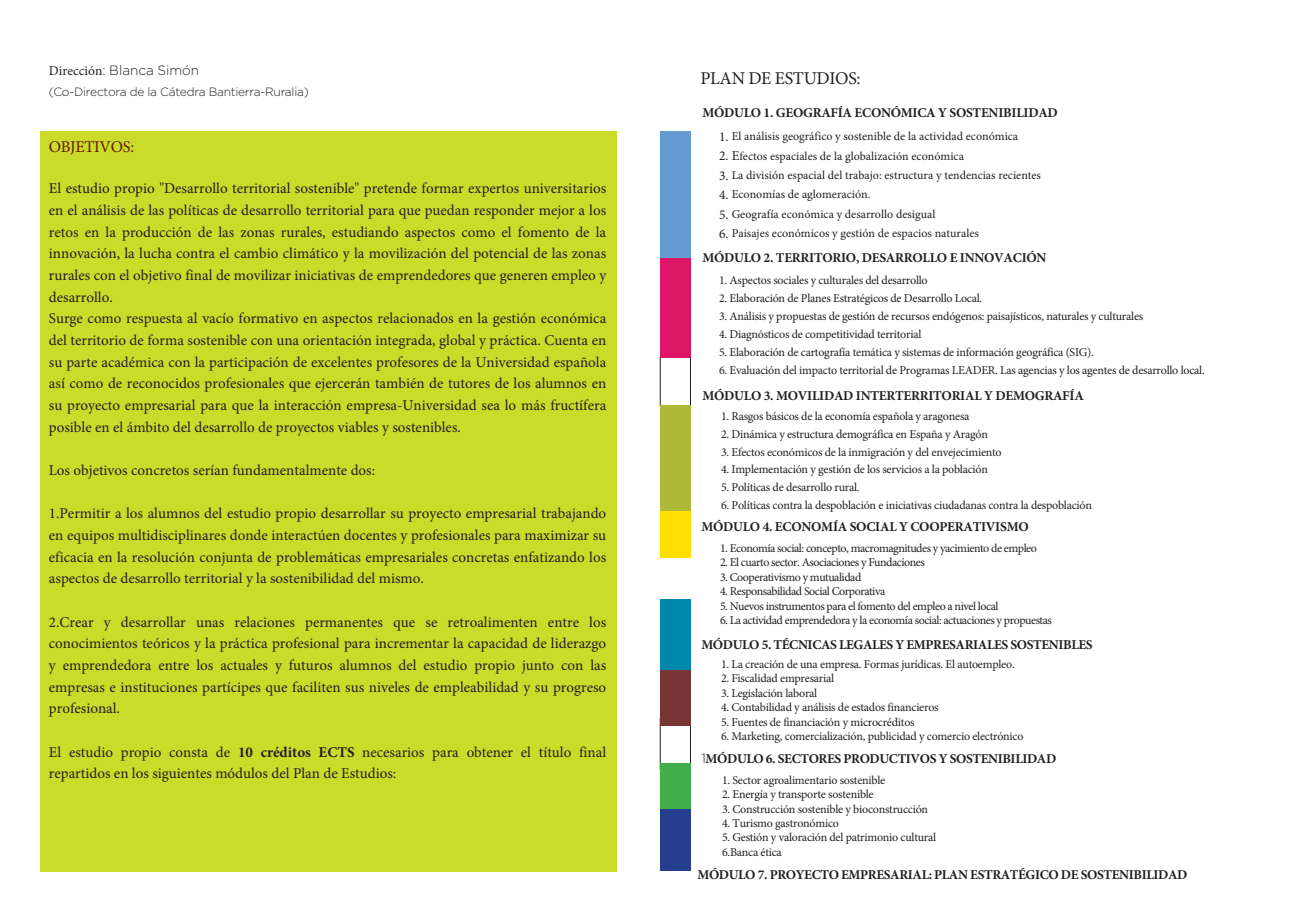
<style>
.page{position:relative;width:1289px;height:919px;background:#fff}
.page>*{position:absolute;margin:0;border:0;box-sizing:border-box;transform-origin:0 0}
.t1{font:18px "Minion Pro";letter-spacing:-.02em;color:#231f20}
.t2{font:16.5px "Minion Pro";letter-spacing:-.02em;color:#641a00}
.t3{font:15px/21.6px "Minion Pro";color:#231f20}
.t4{font:700 13.5px "Minion Pro";letter-spacing:-.02em;color:#231f20}
.t5{font:300 13.5px "Gotham";color:#231f20}
.t6{font:12px/14.4px "Minion Pro";letter-spacing:-.02em;color:#231f20}
.t7{font:12px "Minion Pro";letter-spacing:-.04em;color:#231f20}
.t8{font:12px "Minion Pro";color:#231f20}
.t9{font:300 12px "Gotham";letter-spacing:-.02em;color:#231f20}
.s1{font-family:"Minion Pro";font-weight:400}
.s2{font-weight:700}
.s3{font-size:13.5px}
.s4{font-family:"Gotham";font-weight:300}
</style>
<div class="page">
<div style="left:40px;top:131px;width:577px;height:740px;background:#cadb2a"></div>
<div style="left:660px;top:510px;width:30px;height:48px;background:#ffdf01"></div>
<div style="left:660px;top:599px;width:30px;height:72px;background:#0088ac"></div>
<div style="left:660px;top:670px;width:30px;height:55px;background:#773536"></div>
<div style="left:660px;top:763px;width:30px;height:47px;background:#40ae49"></div>
<div style="left:660px;top:809px;width:30px;height:61px;background:#253f8e"></div>
<div style="left:660px;top:131px;width:30px;height:128px;background:#649bd2"></div>
<div style="left:660px;top:258px;width:30px;height:99px;background:#dd1665"></div>
<div style="left:660px;top:405px;width:30px;height:105px;background:#aeb937"></div>
<p class="t5" style="left:49px;top:63px;width:152px"><span class="s1">Dirección</span>: Blanca Simón</p>
<p class="t9" style="left:49px;top:85px;width:261px">(Co-Directora de la Cátedra Bantierra-Ruralia)</p>
<p class="t2" style="left:49px;top:136px;width:87px">OBJETIVOS:</p>
<p class="t3" style="left:49px;top:178px;width:559px">El estudio propio "Desarrollo territorial sostenible" pretende formar expertos universitarios en el análisis de las políticas de desarrollo territorial para que puedan responder mejor a los retos en la producción de las zonas rurales, estudiando aspectos como el fomento de la innovación, la lucha contra el cambio climático y la movilización del potencial de las zonas rurales con el objetivo final de movilizar iniciativas de emprendedores que generen empleo y desarrollo.<br>Surge como respuesta al vacío formativo en aspectos relacionados en la gestión económica del territorio de forma sostenible con una orientación integrada, global y práctica. Cuenta en su parte académica con la participación de excelentes profesores de la Universidad española así como de reconocidos profesionales que ejercerán también de tutores de los alumnos en su proyecto empresarial para que la interacción empresa-Universidad sea lo más fructífera posible en el ámbito del desarrollo de proyectos viables y sostenibles.</p>
<p class="t3" style="left:49px;top:459px;width:328px">Los objetivos concretos serían fundamentalmente dos:</p>
<p class="t3" style="left:49px;top:502px;width:559px;text-align:justify">1.Permitir a los alumnos del estudio propio desarrollar su proyecto empresarial trabajando en equipos multidisciplinares donde interactúen docentes y profesionales para maximizar su eficacia en la resolución conjunta de problemáticas empresariales concretas enfatizando los aspectos de desarrollo territorial y la sostenibilidad del mismo.</p>
<p class="t3" style="left:49px;top:611px;width:559px;text-align:justify">2.Crear y desarrollar unas relaciones permanentes que se retroalimenten entre los conocimientos teóricos y la práctica profesional para incrementar la capacidad de liderazgo y emprendedora entre los actuales y futuros alumnos del estudio propio junto con las empresas e instituciones partícipes que faciliten sus niveles de empleabilidad y su progreso profesional.</p>
<p class="t3" style="left:49px;top:741px;width:559px">El estudio propio consta de <span class="s2">10 créditos ECTS</span> necesarios para obtener el título final repartidos en los siguientes módulos del Plan de Estudios:</p>
<p class="t1" style="left:700px;top:66px;width:162px">PLAN DE ESTUDIOS:</p>
<p class="t4" style="left:702px;top:103px;width:357px">MÓDULO 1. GEOGRAFÍA ECONÓMICA Y SOSTENIBILIDAD</p>
<p class="t8" style="left:719px;top:128px;width:301px"><span class="s3">1.</span> El análisis geográfico y sostenible de la actividad económica</p>
<p class="t8" style="left:719px;top:148px;width:246px"><span class="s3">2. E</span>fectos espaciales de la globalización económica</p>
<p class="t8" style="left:719px;top:167px;width:323px"><span class="s3">3.</span> La división espacial del trabajo: estructura y tendencias recientes</p>
<p class="t8" style="left:719px;top:186px;width:153px"><span class="s3">4.</span> Economías de aglomeración.</p>
<p class="t8" style="left:719px;top:206px;width:218px"><span class="s3">5.</span> Geografía económica y desarrollo desigual</p>
<p class="t8" style="left:719px;top:225px;width:261px"><span class="s3">6.</span> Paisajes económicos y gestión de espacios naturales</p>
<p class="t4" style="left:702px;top:248px;width:346px">MÓDULO 2. TERRITORIO, DESARROLLO E INNOVACIÓN</p>
<p class="t6" style="left:719px;top:272px;width:210px">1. Aspectos sociales y culturales del desarrollo</p>
<p class="t6" style="left:719px;top:291px;width:265px">2. Elaboración de Planes Estratégicos de Desarrollo Local.</p>
<p class="t6" style="left:719px;top:309px;width:425px">3. Análisis y propuestas de gestión de recursos endógenos: paisajísticos, naturales y culturales</p>
<p class="t6" style="left:719px;top:327px;width:204px">4. Diagnósticos de competitividad territorial</p>
<p class="t6" style="left:719px;top:345px;width:376px">5. Elaboración de cartografía temática y sistemas de información geográfica (SIG).</p>
<p class="t6" style="left:719px;top:363px;width:487px">6. Evaluación del impacto territorial de Programas LEADER. Las agencias y los agentes de desarrollo local.</p>
<p class="t4" style="left:702px;top:386px;width:383px">MÓDULO 3. MOVILIDAD INTERTERRITORIAL Y DEMOGRAFÍA</p>
<p class="t6" style="left:721px;top:409px;width:250px">1. Rasgos básicos de la economía española y aragonesa</p>
<p class="t6" style="left:721px;top:426px;width:268px">2. Dinámica y estructura demográfica en España y Aragón</p>
<p class="t6" style="left:721px;top:444px;width:282px">3. Efectos económicos de la inmigración y del envejecimiento</p>
<p class="t6" style="left:721px;top:462px;width:268px">4. Implementación y gestión de los servicios a la población</p>
<p class="t6" style="left:721px;top:480px;width:140px">5. Políticas de desarrollo rural.</p>
<p class="t6" style="left:721px;top:498px;width:372px">6. Políticas contra la despoblación e iniciativas ciudadanas contra la despoblación</p>
<p class="t4" style="left:701px;top:517px;width:329px">MÓDULO 4. ECONOMÍA SOCIAL Y COOPERATIVISMO</p>
<p class="t7" style="left:720px;top:540px;width:318px">1. Economía social: concepto, macromagnitudes y yacimiento de empleo</p>
<p class="t7" style="left:720px;top:554px;width:206px">2. El cuarto sector. Asociaciones y Fundaciones</p>
<p class="t7" style="left:720px;top:568px;width:143px">3. Cooperativismo y mutualidad</p>
<p class="t7" style="left:720px;top:583px;width:167px">4. Responsabilidad Social Corporativa</p>
<p class="t7" style="left:720px;top:597px;width:280px">5. Nuevos instrumentos para el fomento del empleo a nivel local</p>
<p class="t7" style="left:720px;top:612px;width:333px">6. La actividad emprendedora y la economía social: actuaciones y propuestas</p>
<p class="t4" style="left:701px;top:635px;width:393px">MÓDULO 5. TÉCNICAS LEGALES Y EMPRESARIALES SOSTENIBLES</p>
<p class="t6" style="left:721px;top:657px;width:295px">1. La creación de una empresa. Formas jurídicas. El autoempleo.</p>
<p class="t6" style="left:721px;top:671px;width:115px">2. Fiscalidad empresarial</p>
<p class="t6" style="left:721px;top:685px;width:98px">3. Legislación laboral</p>
<p class="t6" style="left:721px;top:700px;width:219px">4. Contabilidad y análisis de estados financieros</p>
<p class="t6" style="left:721px;top:714px;width:195px">5. Fuentes de financiación y microcréditos</p>
<p class="t6" style="left:721px;top:729px;width:304px">6. Marketing, comercialización, publicidad y comercio electrónico</p>
<p class="t4" style="left:701px;top:749px;width:356px"><span class="s4">1</span>MÓDULO 6. SECTORES PRODUCTIVOS Y SOSTENIBILIDAD</p>
<p class="t6" style="left:722px;top:772px;width:165px">1. Sector agroalimentario sostenible</p>
<p class="t6" style="left:722px;top:787px;width:153px">2. Energía y transporte sostenible</p>
<p class="t6" style="left:722px;top:801px;width:208px">3. Construcción sostenible y bioconstrucción</p>
<p class="t6" style="left:722px;top:815px;width:118px">4. Turismo gastronómico</p>
<p class="t6" style="left:722px;top:830px;width:216px">5. Gestión y valoración del patrimonio cultural<br>6.Banca ética</p>
<p class="t4" style="left:697px;top:864px;width:491px">MÓDULO 7. PROYECTO EMPRESARIAL: PLAN ESTRATÉGICO DE SOSTENIBILIDAD</p>
</div>
